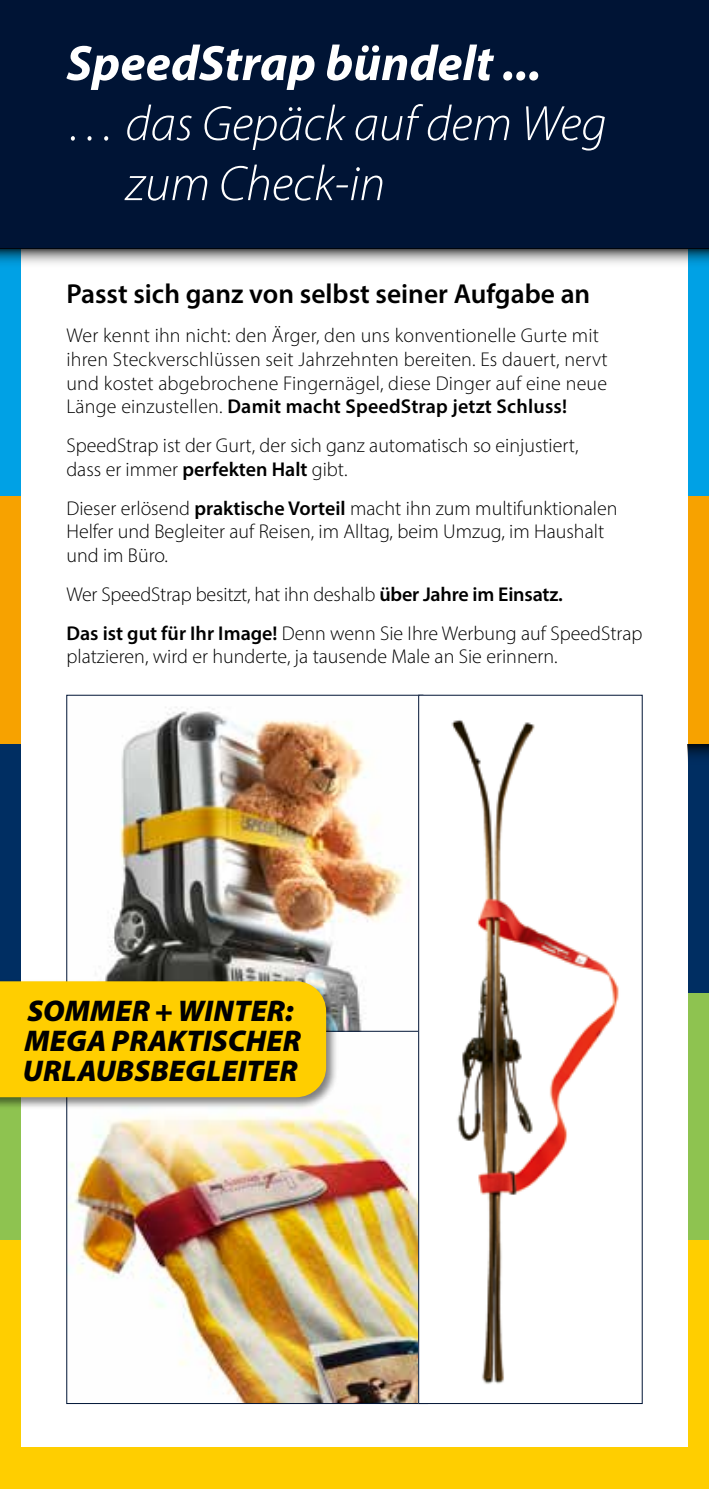
<style>
.page{position:relative;width:709px;height:1489px;background:#fff}
.page>*{position:absolute;margin:0;border:0;box-sizing:border-box;transform-origin:0 0}
.t1{font:italic 300 50px/60px "Myriad Pro";color:#fff}
.t2{font:italic 700 50px "Myriad Pro";color:#fff}
.t3{font:italic 900 30px/30px "Myriad Pro";letter-spacing:.005em;color:#000}
.t4{font:600 27.5px "Myriad Pro";color:#000}
.t5{font:300 20px/23.8px "Myriad Pro";color:#000}
.s1{font-weight:600}
</style>
<div class="page">
<div style="left:0;top:992px;width:709px;height:248px;background:#8ec350"></div>
<div style="left:0;top:248px;width:709px;height:248px;background:#00a1e5"></div>
<div style="left:0;top:496px;width:709px;height:248px;background:#f7a200"></div>
<div style="left:0;top:744px;width:709px;height:248px;background:#002e62"></div>
<div style="left:0;top:1240px;width:709px;height:248px;background:#ffce00"></div>
<div style="left:21px;top:43px;width:666px;height:1403px;background:#fff"></div>
<img style="left:68px;top:1031px;width:350px;height:370px">
<div style="left:0;top:0;width:709px;height:248px;background:#001435"></div>
<svg style="left:0;top:248px;width:709px;height:21px"></svg>
<svg style="left:687px;top:744px;width:22px;height:21px"></svg>
<img style="left:95px;top:707px;width:310px;height:322px">
<div style="left:0;top:978px;width:339px;height:131px;background:#000;opacity:.5"></div>
<div style="left:0;top:981px;width:326px;height:116px;background:#ffce00"></div>
<img style="left:451px;top:720px;width:168px;height:664px">
<div style="left:418px;top:694px;width:224px;height:709px;border:1px solid #001435"></div>
<h1 class="t2" style="left:66px;top:31px;width:476px">SpeedStrap bündelt ...</h1>
<h1 class="t1" style="left:125px;top:93px;width:482px;text-indent:-59px">… das Gepäck auf dem Weg zum Check-in</h1>
<h3 class="t4" style="left:66px;top:276px;width:525px">Passt sich ganz von selbst seiner Aufgabe an</h3>
<p class="t5" style="left:66px;top:323px;width:542px">Wer kennt ihn nicht: den Ärger, den uns konventionelle Gurte mit ihren Steckverschlüssen seit Jahrzehnten bereiten. Es dauert, nervt und kostet abgebrochene Fingernägel, diese Dinger auf eine neue Länge einzustellen. <span class="s1">Damit macht SpeedStrap jetzt Schluss!</span></p>
<p class="t5" style="left:66px;top:433px;width:513px">SpeedStrap ist der Gurt, der sich ganz automatisch so einjustiert, dass er immer <span class="s1">perfekten Halt</span> gibt.</p>
<p class="t5" style="left:66px;top:496px;width:552px">Dieser erlösend <span class="s1">praktische Vorteil</span> macht ihn zum multifunktionalen<br>Helfer und Begleiter auf Reisen, im Alltag, beim Umzug, im Haushalt und im Büro.</p>
<p class="t5" style="left:66px;top:574px;width:577px;line-height:38.8px">Wer SpeedStrap besitzt, hat ihn deshalb <span class="s1">über Jahre im Einsatz.<br>Das ist gut für Ihr Image!</span> Denn wenn Sie Ihre Werbung auf SpeedStrap</p>
<p class="t5" style="left:66px;top:644px;width:493px">platzieren, wird er hunderte, ja tausende Male an Sie erinnern.</p>
<h2 class="t3" style="left:23px;top:994px;width:280px">SOMMER + WINTER:<br>MEGA PRAKTISCHER<br>URLAUBSBEGLEITER</h2>
</div>
